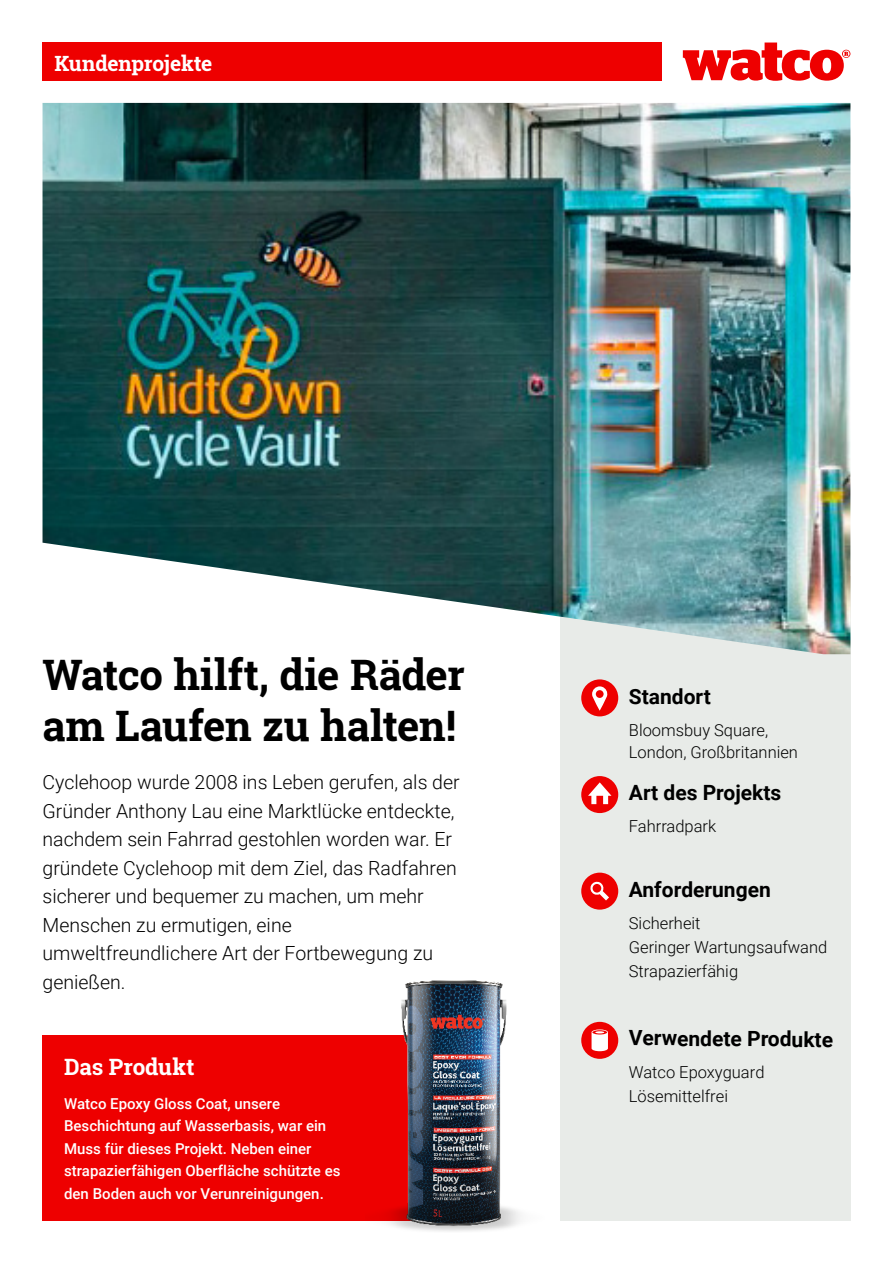
<style>
.page{position:relative;width:893px;height:1263px;background:#fff}
.page>*{position:absolute;margin:0;border:0;box-sizing:border-box;transform-origin:0 0}
.t1{font:700 42px "Roboto Slab";letter-spacing:-.01em;color:#000}
.t2{font:700 22.5px "Roboto Slab";letter-spacing:-.005em;color:#fff}
.t3{font:700 21px "Roboto";color:#000}
.t4{font:700 21px "Roboto Slab";letter-spacing:-.01em;color:#fff}
.t5{font:300 19.5px/28.5px "Roboto";color:#000}
.t6{font:300 16.5px/24px "Roboto";color:#000}
.t7{font:500 15px/22.5px "Roboto";color:#fff}
</style>
<div class="page">
<div style="left:43px;top:43px;width:619px;height:38px;background:#e00"></div>
<div style="left:43px;top:1035px;width:396px;height:185px;background:#e00"></div>
<svg style="left:683px;top:43px;width:167px;height:38px"></svg>
<div style="left:560px;top:576px;width:290px;height:644px;background:#e8ebe8"></div>
<img style="left:43px;top:103px;width:807px;height:551px">
<div style="left:581px;top:679px;width:37px;height:37px;background:#e00;border-radius:50%"></div>
<svg style="left:592px;top:686px;width:15px;height:25px"></svg>
<div style="left:581px;top:776px;width:37px;height:37px;background:#e00;border-radius:50%"></div>
<svg style="left:588px;top:782px;width:23px;height:22px"></svg>
<div style="left:581px;top:873px;width:37px;height:37px;background:#e00;border-radius:50%"></div>
<svg style="left:590px;top:882px;width:19px;height:18px"></svg>
<img style="left:365px;top:980px;width:260px;height:251px">
<p class="t4" style="left:54px;top:49px;width:160px">Kundenprojekte</p>
<p class="t1" style="left:43px;top:645px;width:424px">Watco hilft, die Räder</p>
<p class="t1" style="left:43px;top:696px;width:415px">am Laufen zu halten!</p>
<p class="t3" style="left:629px;top:681px;width:84px">Standort</p>
<p class="t6" style="left:629px;top:718px;width:171px;line-height:22.5px">Bloomsbuy Square,<br>London, Großbritannien</p>
<p class="t5" style="left:43px;top:767px;width:419px">Cyclehoop wurde 2008 ins Leben gerufen, als der Gründer Anthony Lau eine Marktlücke entdeckte, nachdem sein Fahrrad gestohlen worden war. Er gründete Cyclehoop mit dem Ziel, das Radfahren sicherer und bequemer zu machen, um mehr Menschen zu ermutigen, eine umweltfreundlichere Art der Fortbewegung zu genießen.</p>
<p class="t3" style="left:629px;top:778px;width:154px">Art des Projekts</p>
<p class="t6" style="left:629px;top:814px;width:89px">Fahrradpark</p>
<p class="t3" style="left:629px;top:875px;width:143px">Anforderungen</p>
<p class="t6" style="left:629px;top:910px;width:200px">Sicherheit<br>Geringer Wartungsaufwand<br>Strapazierfähig</p>
<p class="t2" style="left:64px;top:1051px;width:132px">Das Produkt</p>
<p class="t7" style="left:64px;top:1092px;width:278px">Watco Epoxy Gloss Coat, unsere Beschichtung auf Wasserbasis, war ein Muss für dieses Projekt. Neben einer strapazierfähigen Oberfläche schützte es den Boden auch vor Verunreinigungen.</p>
<p class="t3" style="left:629px;top:1022px;width:206px;rotate:1deg">Verwendete Produkte</p>
<p class="t6" style="left:629px;top:1060px;width:137px">Watco Epoxyguard<br>Lösemittelfrei</p>
</div>
